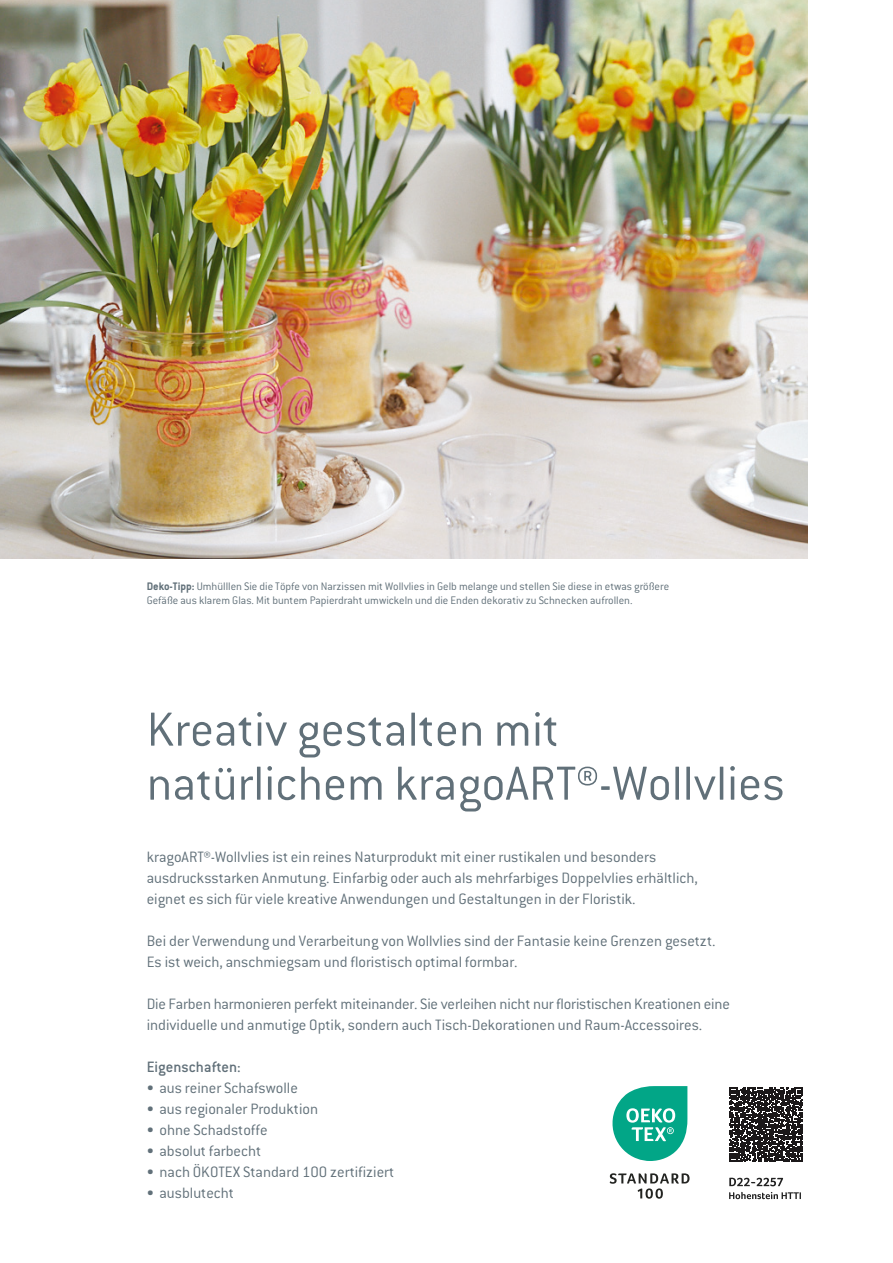
<style>
.page{position:relative;width:893px;height:1263px;background:#fff}
.page>*{position:absolute;margin:0;border:0;box-sizing:border-box;transform-origin:0 0}
.t1{font:300 52.5px/54px "Conduit ITC";color:#617079}
.t2{font:300 16.5px/21px "Conduit ITC";color:#617079}
.t3{font:500 16.5px "Conduit ITC";color:#617079}
.t4{font:300 12px/14.4px "Conduit ITC";color:#617079}
.s1{font-weight:700}
</style>
<div class="page">
<img style="left:0;top:0;width:808px;height:559px">
<svg style="left:612px;top:1086px;width:75px;height:75px"></svg>
<svg style="left:610px;top:1173px;width:79px;height:26px"></svg>
<svg style="left:729px;top:1178px;width:54px;height:8px"></svg>
<svg style="left:729px;top:1192px;width:72px;height:7px"></svg>
<svg style="left:729px;top:1088px;width:74px;height:74px"></svg>
<p class="t4" style="left:147px;top:579px;width:524px"><span class="s1">Deko-Tipp:</span> Umhülllen Sie die Töpfe von Narzissen mit Wollvlies in Gelb melange und stellen Sie diese in etwas größere<br>Gefäße aus klarem Glas. Mit buntem Papierdraht umwickeln und die Enden dekorativ zu Schnecken aufrollen.</p>
<h1 class="t1" style="left:147px;top:702px;width:640px">Kreativ gestalten mit natürlichem kragoART®-Wollvlies</h1>
<p class="t2" style="left:147px;top:846px;width:553px">kragoART®-Wollvlies ist ein reines Naturprodukt mit einer rustikalen und besonders ausdrucksstarken Anmutung. Einfarbig oder auch als mehrfarbiges Doppelvlies erhältlich, eignet es sich für viele kreative Anwendungen und Gestaltungen in der Floristik.</p>
<p class="t2" style="left:147px;top:930px;width:570px">Bei der Verwendung und Verarbeitung von Wollvlies sind der Fantasie keine Grenzen gesetzt.<br>Es ist weich, anschmiegsam und floristisch optimal formbar.</p>
<p class="t2" style="left:147px;top:993px;width:585px">Die Farben harmonieren perfekt miteinander. Sie verleihen nicht nur floristischen Kreationen eine individuelle und anmutige Optik, sondern auch Tisch-Dekorationen und Raum-Accessoires.</p>
<p class="t3" style="left:147px;top:1058px;width:96px">Eigenschaften:</p>
<p class="t2" style="left:147px;top:1077px;width:153px">• aus reiner Schafswolle</p>
<p class="t2" style="left:147px;top:1098px;width:173px">• aus regionaler Produktion</p>
<p class="t2" style="left:147px;top:1119px;width:122px">• ohne Schadstoffe</p>
<p class="t2" style="left:147px;top:1140px;width:116px">• absolut farbecht</p>
<p class="t2" style="left:147px;top:1161px;width:249px">• nach ÖKOTEX Standard 100 zertifiziert</p>
<p class="t2" style="left:147px;top:1182px;width:89px">• ausblutecht</p>
</div>
